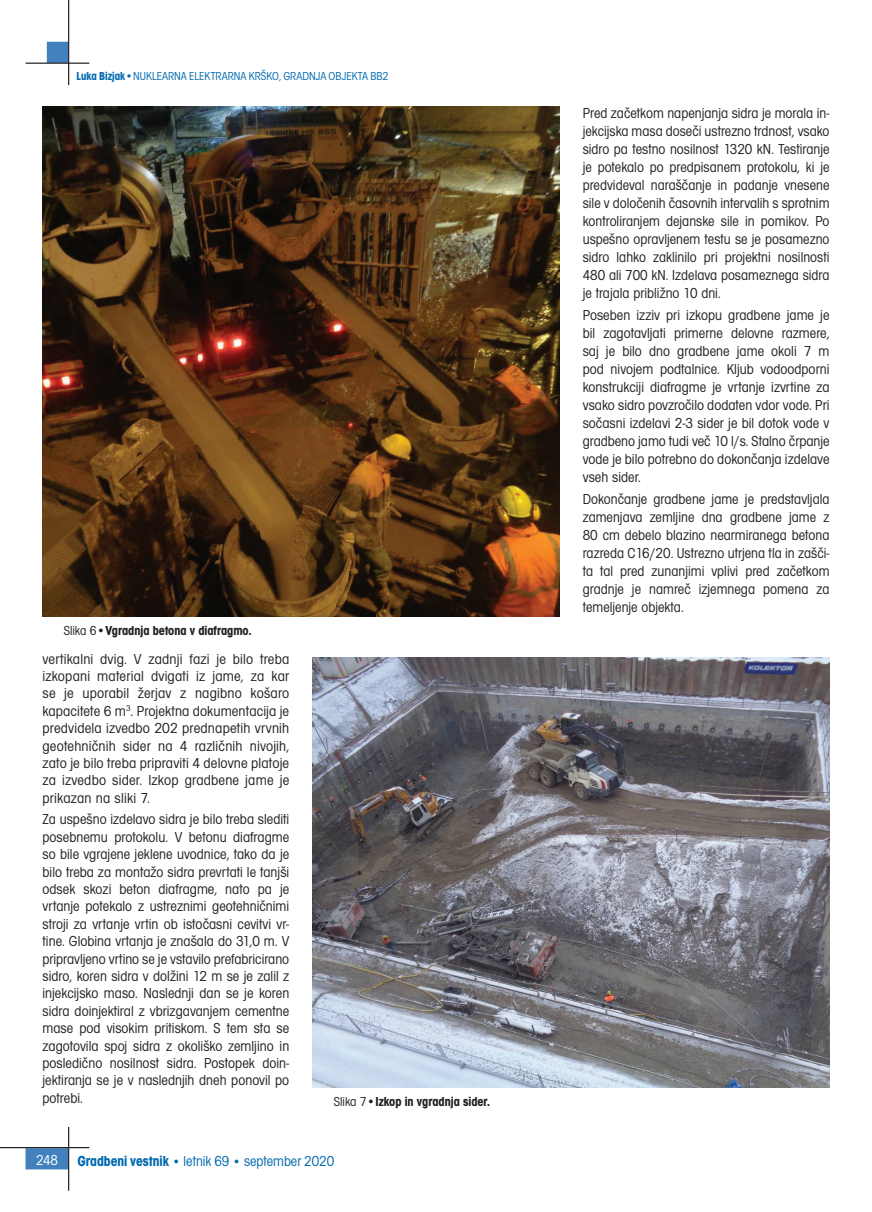
<style>
.page{position:relative;width:872px;height:1212px;background:#fff}
.page>*{position:absolute;margin:0;border:0;box-sizing:border-box;transform-origin:0 0}
.t1{font:condensed 15px/18px "Avant Gar Got Itc TEE";color:#231f20;text-align:justify}
.t2{font:condensed 15px "Avant Gar Got Itc TEE";color:#0169af}
.t3{font:condensed 15px "Avant Gar Got Itc TEE";color:#fff}
.t4{font:700 condensed 13.5px "Avant Gar Got Itc TEE";color:#231f20}
.t5{font:condensed 12px "Avant Gar Got Itc TEE";color:#0169af}
.s1{font-weight:700}
.s2{font-weight:400}
.s3{font-weight:700;font-size:13.5px}
</style>
<div class="page">
<div style="left:47px;top:42px;width:21px;height:21px;background:#4281be"></div>
<div style="left:26px;top:1148px;width:42px;height:21px;background:#4281be;border:2px solid #4281be"></div>
<hr style="left:0;top:1147px;width:89px;height:1px;background:#231f20">
<hr style="left:68px;top:1127px;width:1px;height:64px;background:#231f20">
<hr style="left:26px;top:63px;width:63px;height:1px;background:#231f20">
<hr style="left:68px;top:0;width:1px;height:85px;background:#231f20">
<img style="left:313px;top:657px;width:516px;height:430px">
<img style="left:43px;top:106px;width:516px;height:511px">
<p class="t5" style="left:77px;top:70px;width:313px"><span class="s1">Luka Bizjak</span>•NUKLEARNA ELEKTRARNA KRŠKO, GRADNJA OBJEKTA BB2</p>
<p class="t4" style="left:64px;top:623px;width:189px"><span class="s2">Slika 6•</span>Vgradnja betona v diafragmo.</p>
<p class="t1" style="left:43px;top:650px;width:248px;line-height:17.4px">vertikalni dvig. V zadnji fazi je bilo treba izkopani material dvigati iz jame, za kar se je uporabil žerjav z nagibno košaro kapacitete 6 m<sup>3</sup>. Projektna dokumentacija je predvidela izvedbo 202 prednapetih vrvnih geotehničnih sider na 4 različnih nivojih, zato je bilo treba pripraviti 4 delovne platoje za izvedbo sider. Izkop gradbene jame je prikazan na sliki 7.</p>
<p class="t1" style="left:43px;top:811px;width:248px;line-height:17.4px">Za uspešno izdelavo sidra je bilo treba slediti posebnemu protokolu. V betonu diafragme so bile vgrajene jeklene uvodnice, tako da je bilo treba za montažo sidra prevrtati le tanjši odsek skozi beton diafragme, nato pa je vrtanje potekalo z ustreznimi geotehničnimi stroji za vrtanje vrtin ob istočasni cevitvi vr&shy;tine. Globina vrtanja je znašala do 31,0 m. V pripravljeno vrtino se je vstavilo prefabricirano sidro, koren sidra v dolžini 12 m se je zalil z injekcijsko maso. Naslednji dan se je koren sidra doinjektiral z vbrizgavanjem cementne mase pod visokim pritiskom. S tem sta se zagotovila spoj sidra z okoliško zemljino in posledično nosilnost sidra. Postopek doin&shy;jektiranja se je v naslednjih dneh ponovil po potrebi.</p>
<p class="t4" style="left:334px;top:1093px;width:158px"><span class="s2">Slika 7•</span>Izkop in vgradnja sider.</p>
<p class="t3" style="left:36px;top:1152px;width:23px">248</p>
<p class="t2" style="left:77px;top:1152px;width:258px"><span class="s1">Gradbeni vestnik</span> <span class="s3">•</span> letnik 69 <span class="s3">•</span> september 2020</p>
<p class="t1" style="left:583px;top:104px;width:248px">Pred začetkom napenjanja sidra je morala in&shy;jekcijska masa doseči ustrezno trdnost, vsako sidro pa testno nosilnost 1320 kN. Testiranje je potekalo po predpisanem protokolu, ki je predvideval naraščanje in padanje vnesene sile v določenih časovnih intervalih s sprotnim kontroliranjem dejanske sile in pomikov. Po uspešno opravljenem testu se je posamezno sidro lahko zaklinilo pri projektni nosilnosti 480 ali 700 kN. Izdelava posameznega sidra je trajala približno 10 dni.</p>
<p class="t1" style="left:583px;top:306px;width:248px">Poseben izziv pri izkopu gradbene jame je bil zagotavljati primerne delovne razmere, saj je bilo dno gradbene jame okoli 7 m pod nivojem podtalnice. Kljub vodoodporni konstrukciji diafragme je vrtanje izvrtine za vsako sidro povzročilo dodaten vdor vode. Pri sočasni izdelavi 2-3 sider je bil dotok vode v gradbeno jamo tudi več 10 l/s. Stalno črpanje vode je bilo potrebno do dokončanja izdelave vseh sider.</p>
<p class="t1" style="left:583px;top:490px;width:248px">Dokončanje gradbene jame je predstavljala zamenjava zemljine dna gradbene jame z 80 cm debelo blazino nearmiranega betona razreda C16/20. Ustrezno utrjena tla in zašči&shy;ta tal pred zunanjimi vplivi pred začetkom gradnje je namreč izjemnega pomena za temeljenje objekta.</p>
</div>
